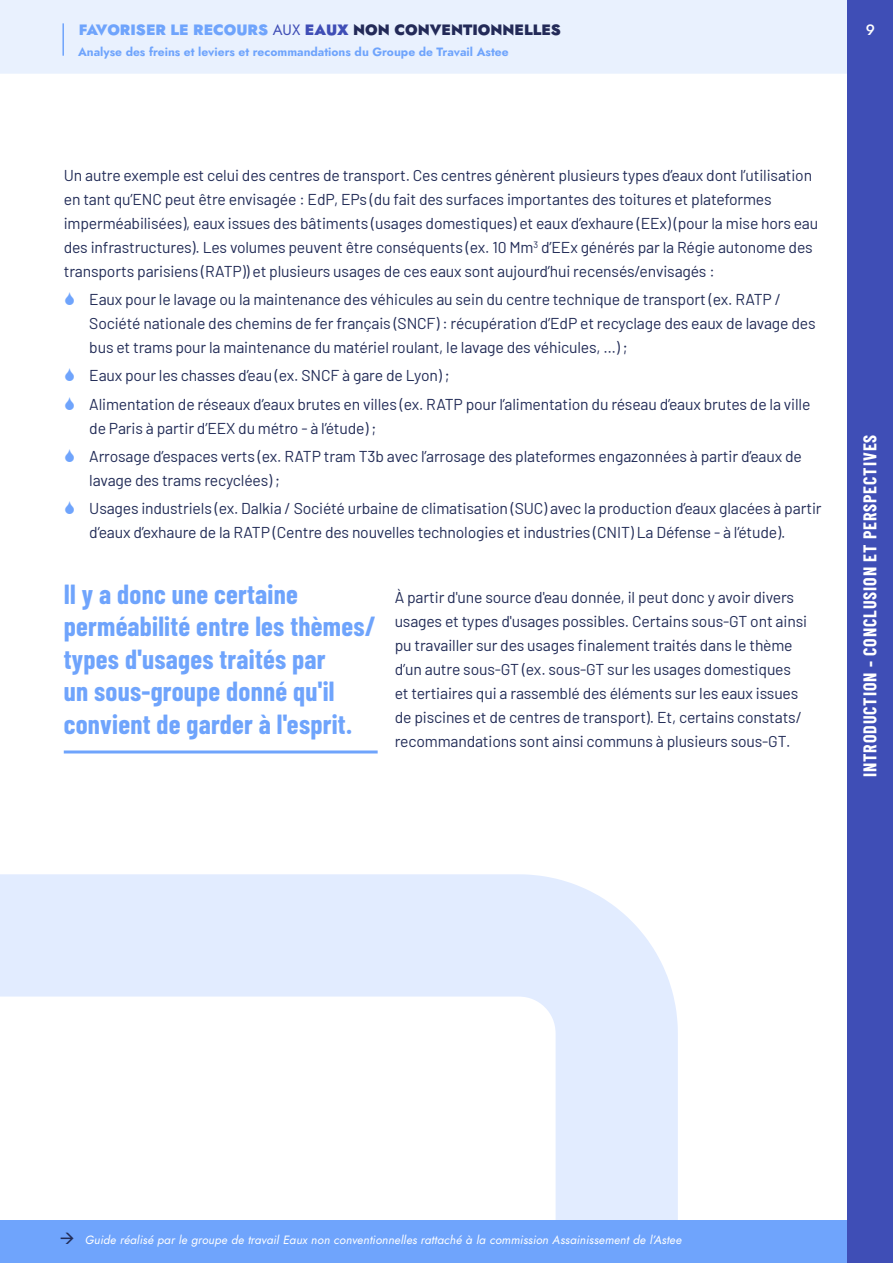
<style>
.page{position:relative;width:893px;height:1263px;background:#fff}
.page>*{position:absolute;margin:0;border:0;box-sizing:border-box;transform-origin:0 0}
.t1{font:700 27px/32.4px "Barlow Condensed";letter-spacing:.01em;color:#6fa4fc}
.t2{font:700 18px "Barlow Condensed";letter-spacing:.05em;color:#fff}
.t3{font:15.75px/24px "Barlow";letter-spacing:-.01em;color:#222c57}
.t4{font:900 15px "Jost";color:#232a58}
.t5{font:500 15px "Jost";color:#fff}
.t6{font:italic 12px "Jost";letter-spacing:.01em;color:#fff}
.t7{font:700 12px "Jost";color:#6fa4fc}
.s1{color:#6fa4fc}
.s2{font-weight:400;color:#3f4eb6}
.s3{color:#3f4eb6}
</style>
<div class="page">
<svg style="left:0;top:750px;width:678px;height:470px"></svg>
<div style="left:0;top:1220px;width:893px;height:43px;background:#6fa4fc"></div>
<div style="left:0;top:0;width:848px;height:74px;background:#e9f1fe"></div>
<div style="left:848px;top:0;width:45px;height:1263px;background:#3f4eb6"></div>
<hr style="left:62px;top:23px;width:2px;height:33px;background:#6fa4fc">
<hr style="left:64px;top:750px;width:314px;height:3px;background:#6fa4fc">
<p class="t4" style="left:79px;top:19px;width:484px"><span class="s1">FAVORISER LE RECOURS</span> <span class="s2">AUX</span> <span class="s3">EAUX</span> NON CONVENTIONNELLES</p>
<p class="t5" style="left:866px;top:19px;width:11px">9</p>
<p class="t7" style="left:78px;top:43px;width:432px">Analyse des freins et leviers et recommandations du Groupe de Travail Astee</p>
<p class="t3" style="left:64px;top:162px;width:756px">Un autre exemple est celui des centres de transport. Ces centres génèrent plusieurs types d’eaux dont l’utilisation en tant qu’ENC peut être envisagée : EdP, EPs (du fait des surfaces importantes des toitures et plateformes imperméabilisées), eaux issues des bâtiments (usages domestiques) et eaux d’exhaure (EEx) (pour la mise hors eau des infrastructures). Les volumes peuvent être conséquents (ex. 10 Mm<sup>3</sup> d’EEx générés par la Régie autonome des transports parisiens (RATP)) et plusieurs usages de ces eaux sont aujourd’hui recensés/envisagés :</p>
<p class="t3" style="left:89px;top:286px;width:728px">Eaux pour le lavage ou la maintenance des véhicules au sein du centre technique de transport (ex. RATP /<br>Société nationale des chemins de fer français (SNCF) : récupération d’EdP et recyclage des eaux de lavage des bus et trams pour la maintenance du matériel roulant, le lavage des véhicules, …) ;</p>
<p class="t3" style="left:89px;top:360px;width:723px;line-height:28.2px">Eaux pour les chasses d’eau (ex. SNCF à gare de Lyon) ;<br>Alimentation de réseaux d’eaux brutes en villes (ex. RATP pour l’alimentation du réseau d’eaux brutes de la ville</p>
<p class="t3" style="left:89px;top:413px;width:714px;line-height:28.2px">de Paris à partir d’EEX du métro - à l’étude) ;<br>Arrosage d’espaces verts (ex. RATP tram T3b avec l’arrosage des plateformes engazonnées à partir d’eaux de</p>
<p class="t3" style="left:89px;top:465px;width:734px;line-height:28.2px">lavage des trams recyclées) ;<br>Usages industriels (ex. Dalkia / Société urbaine de climatisation (SUC) avec la production d’eaux glacées à partir</p>
<p class="t3" style="left:89px;top:519px;width:698px">d’eaux d’exhaure de la RATP (Centre des nouvelles technologies et industries (CNIT) La Défense - à l’étude).</p>
<h1 class="t1" style="left:64px;top:576px;width:314px">Il y a donc une certaine perméabilité entre les thèmes/ types d'usages traités par<br>un sous-groupe donné qu'il convient de garder à l'esprit.</h1>
<p class="t3" style="left:395px;top:584px;width:414px">À partir d'une source d'eau donnée, il peut donc y avoir divers usages et types d'usages possibles. Certains sous-GT ont ainsi pu travailler sur des usages finalement traités dans le thème d’un autre sous-GT (ex. sous-GT sur les usages domestiques et tertiaires qui a rassemblé des éléments sur les eaux issues de piscines et de centres de transport). Et, certains constats/ recommandations sont ainsi communs à plusieurs sous-GT.</p>
<p class="t2" style="left:857px;top:777px;width:344px;rotate:-90deg">INTRODUCTION - CONCLUSION ET PERSPECTIVES</p>
<p class="t6" style="left:85px;top:1232px;width:598px">Guide réalisé par le groupe de travail Eaux non conventionnelles rattaché à la commission Assainissement de l’Astee</p>
</div>
